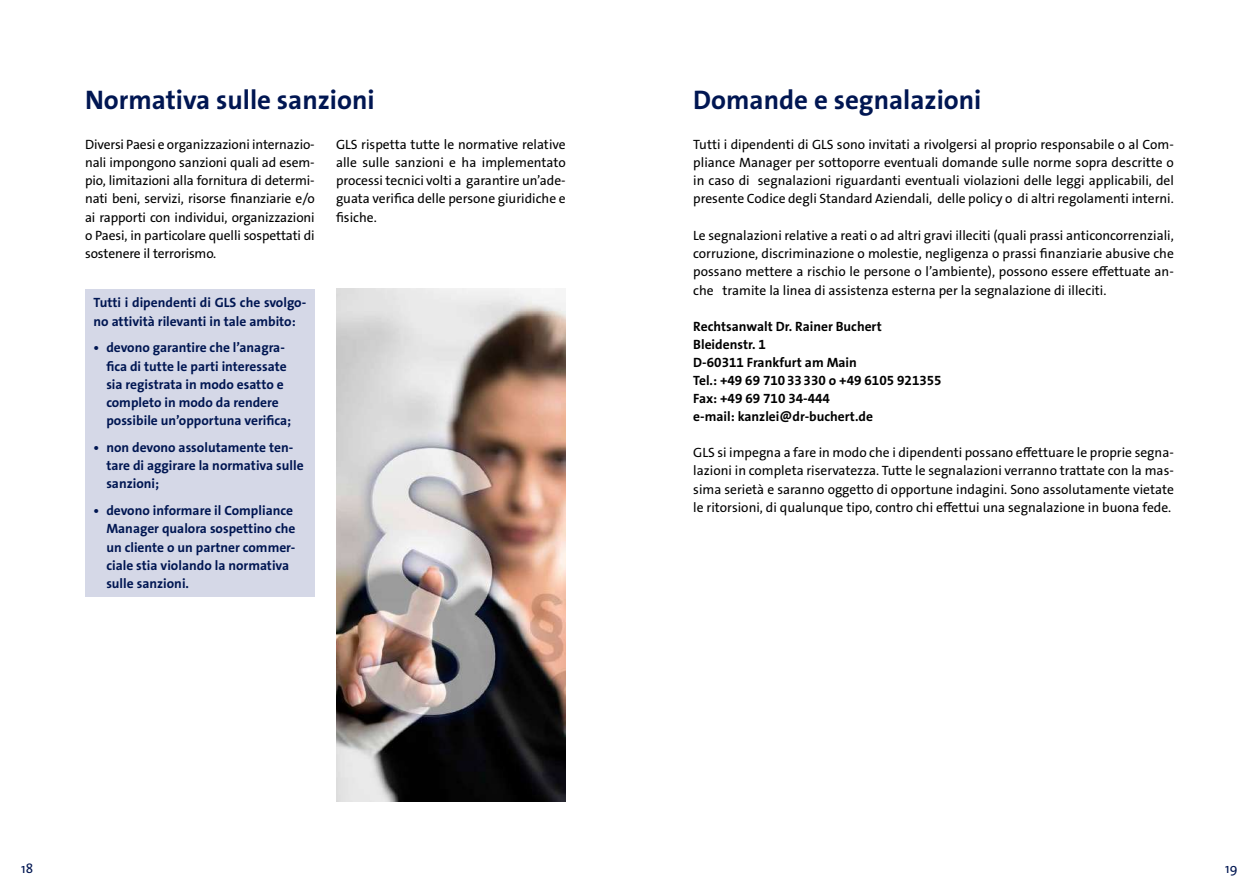
<style>
.page{position:relative;width:1259px;height:893px;background:#fff}
.page>*{position:absolute;margin:0;border:0;box-sizing:border-box;transform-origin:0 0}
.t1{font:700 27px "The Sans GLS";color:#001652}
.t2{font:13.5px/18.3px "The Sans GLS";color:#000;text-align:justify}
.t3{font:700 13.5px/18.3px "The Sans GLS";color:#001652}
.t4{font:700 13.5px/18px "The Sans GLS";color:#000}
.t5{font:13.5px "The Sans GLS";color:#001652}
</style>
<div class="page">
<div style="left:85px;top:289px;width:230px;height:307px;background:#d5d8e7"></div>
<img style="left:336px;top:288px;width:230px;height:514px">
<h1 class="t1" style="left:85px;top:83px;width:291px">Normativa sulle sanzioni</h1>
<p class="t2" style="left:85px;top:135px;width:231px">Diversi Paesi e organizzazioni internazio&shy;nali impongono sanzioni quali ad esem&shy;pio, limitazioni alla fornitura di determi&shy;nati beni, servizi, risorse finanziarie e/o ai rapporti con individui, organizzazioni o Paesi, in particolare quelli sospettati di sostenere il terrorismo.</p>
<p class="t2" style="left:336px;top:135px;width:231px">GLS rispetta tutte le normative relative alle sulle sanzioni e ha implementato processi tecnici volti a garantire un’ade&shy;guata verifica delle persone giuridiche e fisiche.</p>
<p class="t3" style="left:94px;top:294px;width:214px">Tutti i dipendenti di GLS che svolgo&shy;no attività rilevanti in tale ambito:</p>
<p class="t3" style="left:106px;top:339px;width:186px;text-indent:-13px">• devono garantire che l’anagra&shy;fica di tutte le parti interessate sia registrata in modo esatto e completo in modo da rendere possibile un’opportuna verifica;</p>
<p class="t3" style="left:106px;top:438px;width:199px;text-indent:-13px">• non devono assolutamente ten&shy;tare di aggirare la normativa sulle sanzioni;</p>
<p class="t3" style="left:106px;top:501px;width:191px;text-indent:-13px">• devono informare il Compliance<br>Manager qualora sospettino che un cliente o un partner commer&shy;ciale stia violando la normativa sulle sanzioni.</p>
<h1 class="t1" style="left:693px;top:83px;width:290px">Domande e segnalazioni</h1>
<p class="t2" style="left:693px;top:135px;width:482px">Tutti i dipendenti di GLS sono invitati a rivolgersi al proprio responsabile o al Com&shy;pliance Manager per sottoporre eventuali domande sulle norme sopra descritte o in caso di segnalazioni riguardanti eventuali violazioni delle leggi applicabili, del presente Codice degli Standard Aziendali, delle policy o di altri regolamenti interni.</p>
<p class="t2" style="left:693px;top:226px;width:482px">Le segnalazioni relative a reati o ad altri gravi illeciti (quali prassi anticoncorrenziali, corruzione, discriminazione o molestie, negligenza o prassi finanziarie abusive che possano mettere a rischio le persone o l’ambiente), possono essere effettuate an&shy;che tramite la linea di assistenza esterna per la segnalazione di illeciti.</p>
<p class="t4" style="left:693px;top:317px;width:250px">Rechtsanwalt Dr. Rainer Buchert<br>Bleidenstr. 1<br>D-60311 Frankfurt am Main<br>Tel.: +49 69 71033330 o +49 6105 921355<br>Fax: +49 69 710 34-444<br>e-mail: kanzlei@dr-buchert.de</p>
<p class="t2" style="left:693px;top:444px;width:482px">GLS si impegna a fare in modo che i dipendenti possano effettuare le proprie segna&shy;lazioni in completa riservatezza. Tutte le segnalazioni verranno trattate con la mas&shy;sima serietà e saranno oggetto di opportune indagini. Sono assolutamente vietate le ritorsioni, di qualunque tipo, contro chi effettui una segnalazione in buona fede.</p>
<p class="t5" style="left:21px;top:860px;width:14px">18</p>
<p class="t5" style="left:1225px;top:860px;width:14px">19</p>
</div>
